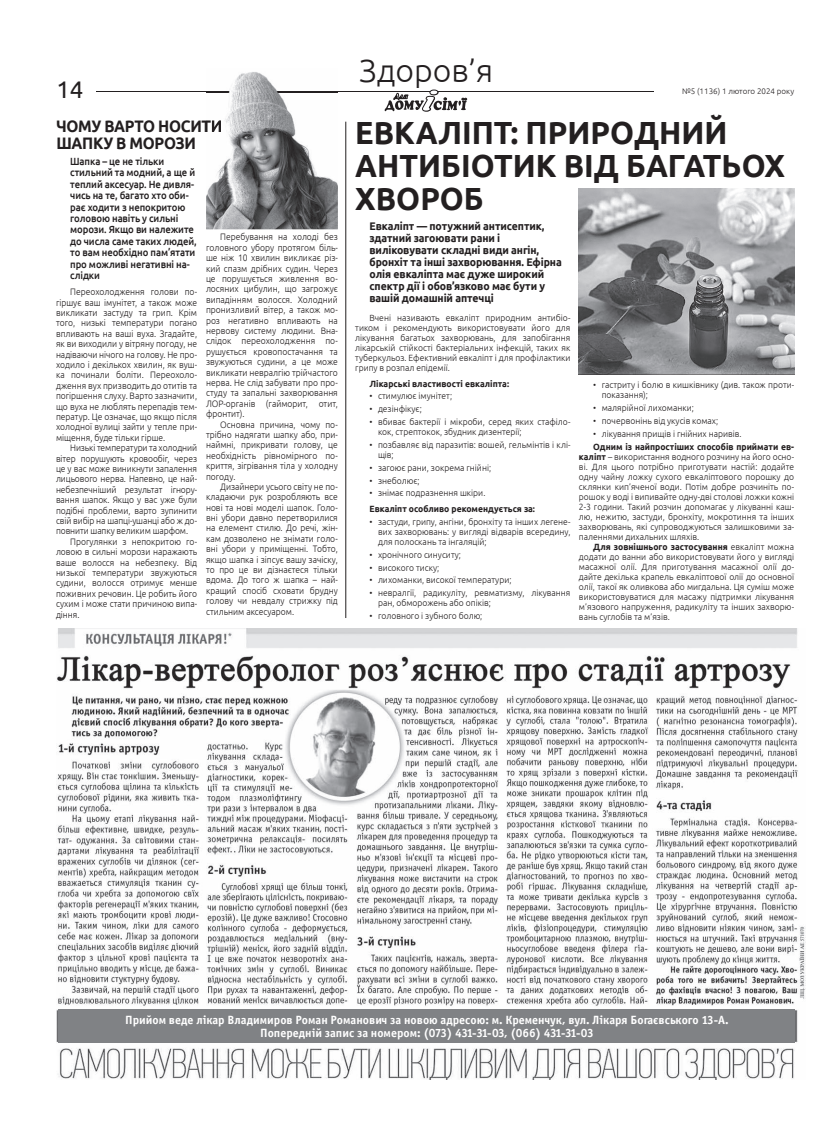
<style>
.page{position:relative;width:823px;height:1134px;background:#fff}
.page>*{position:absolute;margin:0;border:0;box-sizing:border-box;transform-origin:0 0}
.t1{font:700 32px/33px "Ubuntu";color:#231f20;scale:.95 1}
.t2{font:300 32px "Ubuntu";color:#231f20}
.t3{font:24px "Ubuntu";color:#231f20}
.t4{font:700 16.6px/16.6px "Ubuntu";letter-spacing:-.02em;color:#231f20;scale:.91 1}
.t5{font:12px/13px "Officina Sans Bold C";color:#fff;text-align:center}
.t6{font:700 11px/12px "Ubuntu";letter-spacing:-.01em;color:#231f20;scale:.95 1}
.t7{font:500 10.4px/11.4px "Ubuntu";letter-spacing:-.01em;color:#231f20;scale:.91 1}
.t8{font:300 9.4px/10.4px "Ubuntu";color:#231f20;text-align:justify;scale:.91 1}
.t9{font:300 9px/10px "Ubuntu";color:#231f20;text-align:justify;scale:.95 1}
.t10{font:700 9px "Ubuntu";color:#231f20;scale:.95 1}
.t11{font:300 8px "Ubuntu";color:#231f20}
.s1{font-weight:700}
</style>
<div class="page">
<hr style="left:96px;top:91px;width:557px;height:1px;background:#231f20">
<svg style="left:384px;top:90px;width:82px;height:21px"></svg>
<img style="left:578px;top:189px;width:215px;height:185px">
<hr style="left:345px;top:122px;width:1px;height:496px;background:#231f20">
<img style="left:57px;top:629px;width:748px;height:450px">
<div style="left:58px;top:1009px;width:736px;height:34px;background:#808285"></div>
<img style="left:206px;top:72px;width:131px;height:157px">
<img style="left:206px;top:91px;width:131px;height:1px">
<img style="left:206px;top:120px;width:16px;height:12px">
<h2 class="t3" style="left:56px;top:75px;width:29px">14</h2>
<h3 class="t4" style="left:56px;top:118px;width:184px">ЧОМУ ВАРТО НОСИТИ<br>ШАПКУ В МОРОЗИ</h3>
<p class="t7" style="left:70px;top:155px;width:140px">Шапка – це не тільки стильний та модний, а ще й теплий аксесуар. Не дивля&shy;чись на те, багато хто оби&shy;рає ходити з непокритою головою навіть у сильні морози. Якщо ви належите до числа саме таких людей, то вам необхідно пам’ятати про можливі негативні на&shy;слідки</p>
<p class="t8" style="left:56px;top:286px;width:156px;text-indent:14px">Переохолодження голови по&shy;гіршує ваш імунітет, а також може викликати застуду та грип. Крім того, низькі температури погано впливають на ваші вуха. Згадайте, як ви виходили у вітряну погоду, не надіваючи нічого на голову. Не про&shy;ходило і декількох хвилин, як вуш&shy;ка починали боліти. Переохоло&shy;дження вух призводить до отитів та погіршення слуху. Варто зазначити, що вуха не люблять перепадів тем&shy;ператур. Це означає, що якщо після холодної вулиці зайти у тепле при&shy;міщення, буде тільки гірше.</p>
<p class="t8" style="left:70px;top:442px;width:141px">Низькі температури та холодний</p>
<p class="t8" style="left:56px;top:453px;width:156px">вітер порушують кровообіг, через</p>
<p class="t8" style="left:56px;top:463px;width:156px">це у вас може виникнути запалення</p>
<p class="t8" style="left:56px;top:474px;width:156px">лицьового нерва. Напевно, це най-</p>
<p class="t8" style="left:56px;top:484px;width:156px">небезпечніший результат ігнору-</p>
<p class="t8" style="left:56px;top:494px;width:156px">вання шапок. Якщо у вас уже були</p>
<p class="t8" style="left:56px;top:505px;width:156px">подібні проблеми, варто зупинити</p>
<p class="t8" style="left:56px;top:515px;width:156px">свій вибір на шапці-ушанці або ж до-</p>
<p class="t8" style="left:56px;top:526px;width:147px">повнити шапку великим шарфом.</p>
<p class="t8" style="left:70px;top:536px;width:141px">Прогулянки з непокритою го-</p>
<p class="t8" style="left:56px;top:546px;width:156px">ловою в сильні морози наражають</p>
<p class="t8" style="left:56px;top:557px;width:156px">ваше волосся на небезпеку. Від</p>
<p class="t8" style="left:56px;top:567px;width:156px">низької температури звужуються</p>
<p class="t8" style="left:56px;top:578px;width:156px">судини, волосся отримує менше</p>
<p class="t8" style="left:56px;top:588px;width:156px">поживних речовин. Це робить його</p>
<p class="t8" style="left:56px;top:598px;width:156px">сухим і може стати причиною випа-</p>
<p class="t8" style="left:56px;top:609px;width:27px">діння.</p>
<p class="t8" style="left:206px;top:232px;width:146px;text-indent:14px">Перебування на холоді без головного убору протягом біль&shy;ше ніж 10 хвилин викликає різ&shy;кий спазм дрібних судин. Через це порушується живлення во&shy;лосяних цибулин, що загрожує випадінням волосся. Холодний пронизливий вітер, а також мо&shy;роз негативно впливають на нервову систему людини. Вна&shy;слідок переохолодження по&shy;рушується кровопостачання та звужуються судини, а це може викликати невралгію трійчастого нерва. Не слід забувати про про&shy;студу та запальні захворювання ЛОР-органів (гайморит, отит, фронтит).</p>
<p class="t8" style="left:206px;top:419px;width:146px;text-indent:14px">Основна причина, чому по&shy;трібно надягати шапку або, при&shy;наймні, прикривати голову, це необхідність рівномірного по&shy;криття, зігрівання тіла у холодну погоду.</p>
<p class="t8" style="left:206px;top:481px;width:146px;text-indent:14px">Дизайнери усього світу не по&shy;кладаючи рук розробляють все нові та нові моделі шапок. Голо&shy;вні убори давно перетворилися на елемент стилю. До речі, жін&shy;кам дозволено не знімати голо&shy;вні убори у приміщенні. Тобто, якщо шапка і зіпсує вашу зачіску, то про це ви дізнаєтеся тільки вдома. До того ж шапка – най&shy;кращий спосіб сховати брудну голову чи невдалу стрижку під стильним аксесуаром.</p>
<h1 class="t2" style="left:359px;top:51px;width:135px">Здоров’я</h1>
<p class="t11" style="left:681px;top:86px;width:113px">№5 (1136) 1 лютого 2024 року</p>
<h1 class="t1" style="left:355px;top:116px;width:453px">ЕВКАЛІПТ: ПРИРОДНИЙ<br>АНТИБІОТИК ВІД БАГАТЬОХ<br>ХВОРОБ</h1>
<p class="t6" style="left:369px;top:220px;width:204px">Евкаліпт — потужний антисептик, здатний загоювати рани і виліковувати складні види ангін, бронхіт та інші захворювання. Ефірна олія евкаліпта має дуже широкий спектр дії і обов’язково має бути у вашій домашній аптечці</p>
<p class="t9" style="left:355px;top:312px;width:228px;text-indent:14px">Вчені називають евкаліпт природним антибіо&shy;тиком і рекомендують використовувати його для лікування багатьох захворювань, для запобігання лікарській стійкості бактеріальних інфекцій, таких як туберкульоз. Ефективний евкаліпт і для профілактики грипу в розпал епідемії.</p>
<p class="t10" style="left:369px;top:378px;width:148px">Лікарські властивості евкаліпта:</p>
<p class="t9" style="left:369px;top:391px;width:88px">• стимулює імунітет;</p>
<p class="t9" style="left:369px;top:404px;width:56px">• дезінфікує;</p>
<p class="t9" style="left:378px;top:417px;width:204px;text-indent:-9px">• вбиває бактерії і мікроби, серед яких стафіло&shy;кок, стрептокок, збудник дизентерії;</p>
<p class="t9" style="left:378px;top:439px;width:204px;text-indent:-9px">• позбавляє від паразитів: вошей, гельмінтів і клі&shy;щів;</p>
<p class="t9" style="left:369px;top:462px;width:129px">• загоює рани, зокрема гнійні;</p>
<p class="t9" style="left:369px;top:475px;width:54px">• знеболює;</p>
<p class="t9" style="left:369px;top:488px;width:123px">• знімає подразнення шкіри.</p>
<p class="t10" style="left:369px;top:503px;width:176px">Евкаліпт особливо рекомендується за:</p>
<p class="t9" style="left:378px;top:516px;width:204px;text-indent:-9px">• застуди, грипу, ангіни, бронхіту та інших легене&shy;вих захворювань: у вигляді відварів всередину, для полоскань та інгаляцій;</p>
<p class="t9" style="left:369px;top:549px;width:98px">• хронічного синуситу;</p>
<p class="t9" style="left:369px;top:562px;width:75px">• високого тиску;</p>
<p class="t9" style="left:369px;top:575px;width:151px">• лихоманки, високої температури;</p>
<p class="t9" style="left:378px;top:588px;width:204px;text-indent:-9px">• невралгії, радикуліту, ревматизму, лікування ран, обморожень або опіків;</p>
<p class="t9" style="left:369px;top:611px;width:120px">• головного і зубного болю;</p>
<p class="t9" style="left:601px;top:380px;width:204px;text-indent:-9px">• гастриту і болю в кишківнику (див. також проти&shy;показання);</p>
<p class="t9" style="left:592px;top:403px;width:107px">• малярійної лихоманки;</p>
<p class="t9" style="left:592px;top:416px;width:133px">• почервонінь від укусів комах;</p>
<p class="t9" style="left:592px;top:428px;width:158px">• лікування прищів і гнійних наривів.</p>
<p class="t9" style="left:578px;top:441px;width:228px;text-indent:14px"><span class="s1">Одним із найпростіших способів приймати ев&shy;каліпт</span> – використання водного розчину на його осно&shy;ві. Для цього потрібно приготувати настій: додайте одну чайну ложку сухого евкаліптового порошку до склянки кип’яченої води. Потім добре розчиніть по&shy;рошок у воді і випивайте одну-дві столові ложки кожні 2-3 години. Такий розчин допомагає у лікуванні каш&shy;лю, нежитю, застуди, бронхіту, мокротиння та інших захворювань, які супроводжуються залишковими за&shy;паленнями дихальних шляхів.</p>
<p class="t9" style="left:578px;top:541px;width:228px;text-indent:14px"><span class="s1">Для зовнішнього застосування</span> евкаліпт можна додати до ванни або використовувати його у вигляді масажної олії. Для приготування масажної олії до&shy;дайте декілька крапель евкаліптової олії до основної олії, такої як оливкова або мигдальна. Ця суміш може використовуватися для масажу підтримки лікування м’язового напруження, радикуліту та інших захворю&shy;вань суглобів та м’язів.</p>
<p class="t5" style="left:125px;top:1014px;width:604px">Прийом веде лікар Владимиров Роман Романович за новою адресою: м. Кременчук, вул. Лікаря Богаєвського 13-А.<br>Попередній запис за номером: (073) 431-31-03, (066) 431-31-03</p>
</div>
